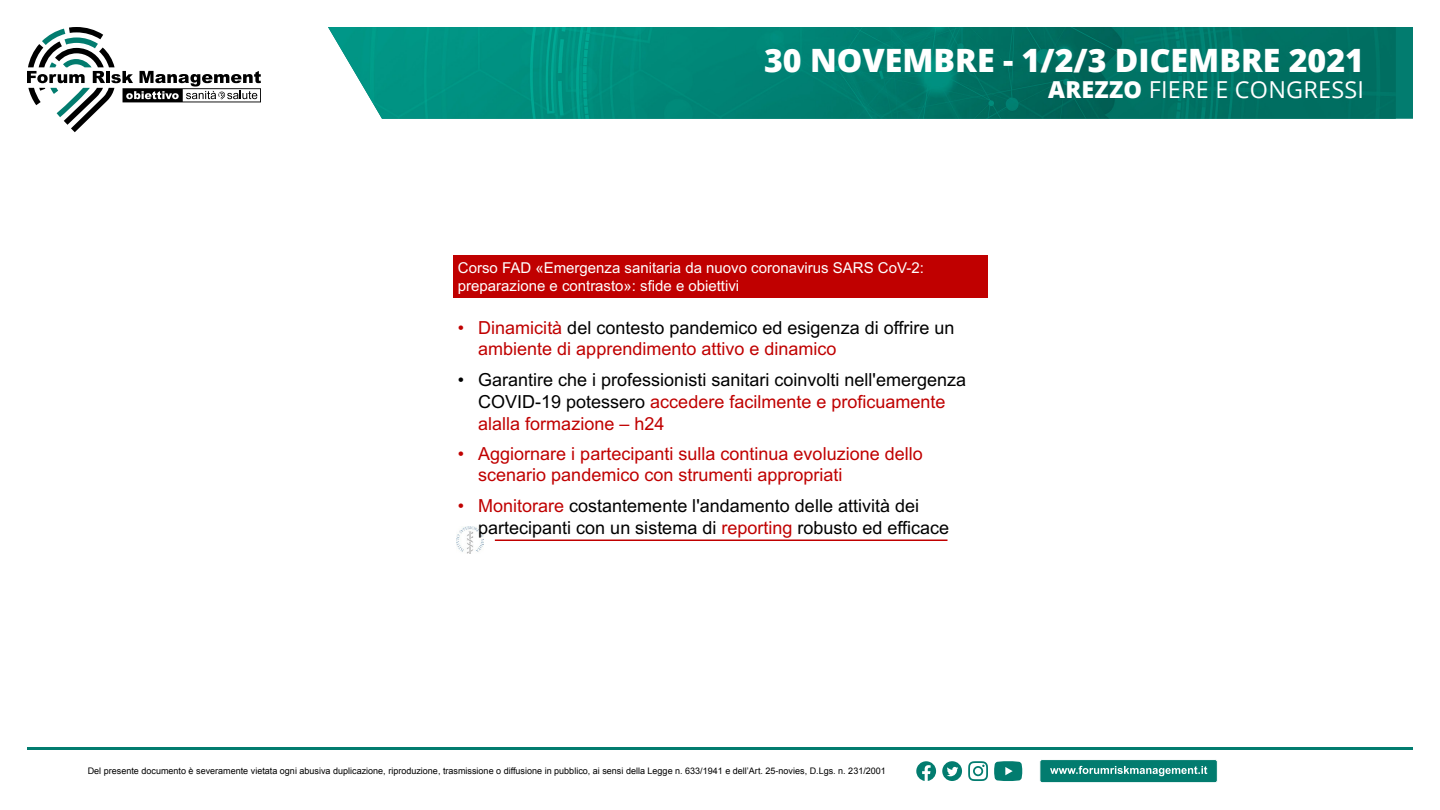
<style>
.page{position:relative;width:1440px;height:810px;background:#fff}
.page>*{position:absolute;margin:0;border:0;box-sizing:border-box;transform-origin:0 0}
.t1{font:800 32.17px "Open Sans";color:#fff}
.t2{font:23.4px "Open Sans";letter-spacing:.01em;color:#fff}
.t3{font:18px/21.8px "Arial";color:#000}
.t4{font:18px/21.6px "Arial";color:#c00000}
.t5{font:15px/18px "Arial";color:#fff}
.t6{font:9px "Arial";color:#000}
.s1{font-weight:800}
.s2{color:#000}
.s3{color:#c00000}
</style>
<div class="page">
<svg style="left:27px;top:27px;width:234px;height:105px"></svg>
<img style="left:328px;top:27px;width:1068px;height:92px">
<div style="left:1040px;top:760px;width:177px;height:23px;background:#027c6f;border-radius:2px"></div>
<div style="left:1040px;top:759px;width:178px;height:24px;border:1px solid #fff;border-radius:2px"></div>
<svg style="left:1050px;top:766px;width:157px;height:10px"></svg>
<hr style="left:27px;top:747px;width:1386px;height:3px;background:#027c6f">
<svg style="left:968px;top:761px;width:20px;height:20px"></svg>
<svg style="left:994px;top:761px;width:28px;height:20px"></svg>
<svg style="left:916px;top:761px;width:20px;height:20px"></svg>
<svg style="left:942px;top:761px;width:20px;height:20px"></svg>
<hr style="left:495px;top:540px;width:453px;height:1px;background:#c00000">
<img style="left:456px;top:526px;width:28px;height:28px">
<div style="left:453px;top:256px;width:535px;height:42px;background:#c00000"></div>
<h1 class="t1" style="left:764px;top:36px;width:602px">30 NOVEMBRE - 1/2/3 DICEMBRE 2021</h1>
<p class="t2" style="left:1048px;top:74px;width:317px"><span class="s1">AREZZO</span> FIERE E CONGRESSI</p>
<p class="t5" style="left:458px;top:259px;width:468px">Corso FAD «Emergenza sanitaria da nuovo coronavirus SARS CoV-2: preparazione e contrasto»: sfide e obiettivi</p>
<p class="t4" style="left:478px;top:316px;width:478px;text-indent:-20px">• Dinamicità <span class="s2">del contesto pandemico ed esigenza di offrire un </span>ambiente di apprendimento attivo e dinamico</p>
<p class="t3" style="left:478px;top:369px;width:490px;text-indent:-20px">• Garantire che i professionisti sanitari coinvolti nell'emergenza<br>COVID-19 potessero <span class="s3">accedere facilmente e proficuamente alalla formazione – h24</span></p>
<p class="t4" style="left:478px;top:442px;width:446px;text-indent:-20px">• Aggiornare i partecipanti sulla continua evoluzione dello scenario pandemico con strumenti appropriati</p>
<p class="t3" style="left:478px;top:495px;width:473px;text-indent:-20px"><span class="s3">• Monitorare</span> costantemente l'andamento delle attività dei partecipanti con un sistema di <span class="s3">reporting</span> robusto ed efficace</p>
<p class="t6" style="left:88px;top:765px;width:800px">Del presente documento è severamente vietata ogni abusiva duplicazione, riproduzione, trasmissione o diffusione in pubblico, ai sensi della Legge n. 633/1941 e dell’Art. 25-novies, D.Lgs. n. 231/2001</p>
</div>
